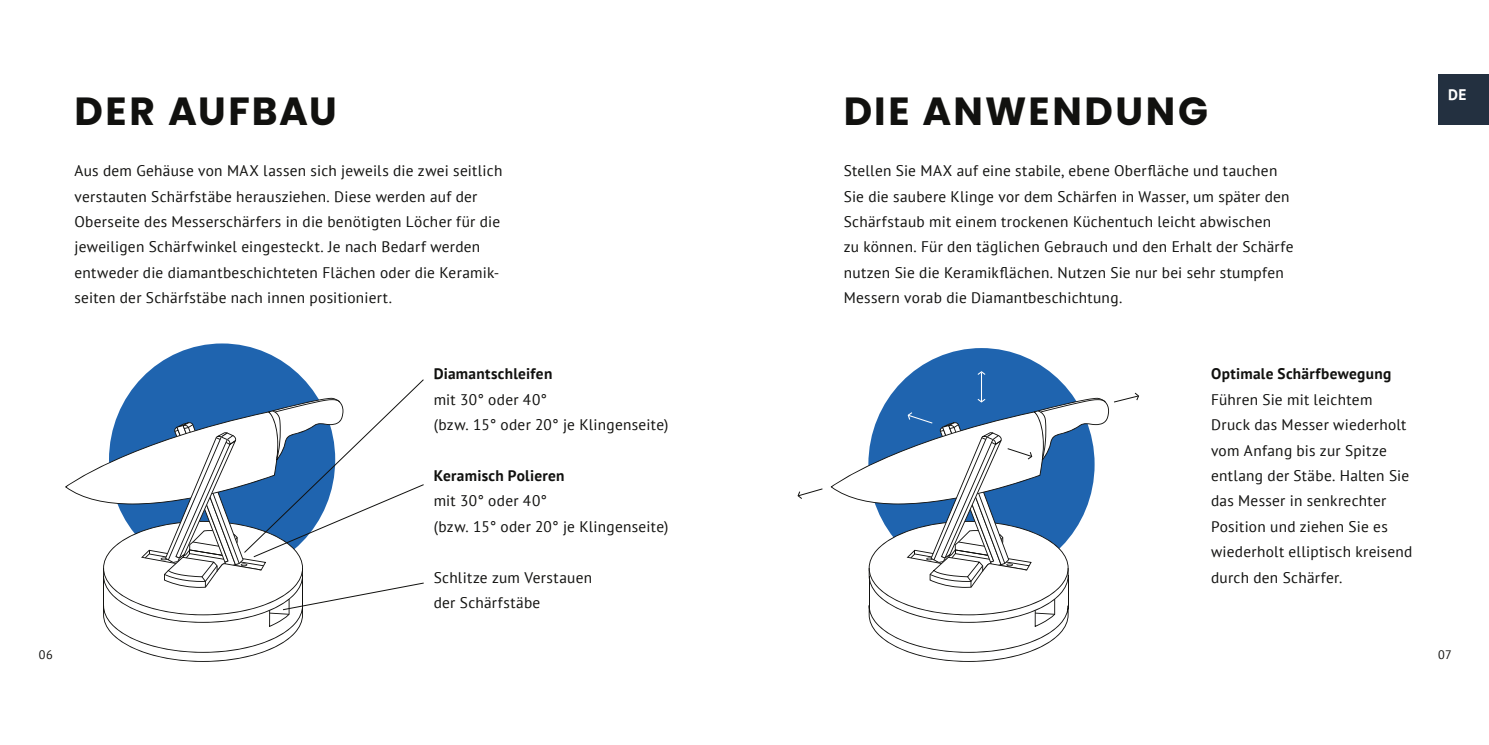
<style>
.page{position:relative;width:1489px;height:745px;background:#fff}
.page>*{position:absolute;margin:0;border:0;box-sizing:border-box;transform-origin:0 0}
.MAX_Medium___Poppins{font:700 39.2px "Poppins";letter-spacing:.06em;color:#11110f}
.Copy_Big___Sans_8_75{font:15.4px/25.4px "PT Sans";letter-spacing:.02em;color:#11110f}
.Copy_Big___Sans_8_75-2{font:700 15.4px "PT Sans";letter-spacing:.02em;color:#11110f}
.Copy_Big___Sans_8_75-3{font:700 15.4px "PT Sans";color:#fff}
.Copy_Big___Sans_8_75-4{font:12.25px "PT Sans";color:#11110f}
</style>
<div class="page">
<div style="left:1437px;top:74px;width:51px;height:51px;background:#233040"></div>
<div style="left:868px;top:348px;width:226px;height:232px;background:#1f64af;border-radius:50%"></div>
<div style="left:109px;top:343px;width:226px;height:232px;background:#1f64af;border-radius:50%"></div>
<svg style="left:797px;top:488px;width:26px;height:11px"></svg>
<svg style="left:830px;top:370px;width:309px;height:291px"></svg>
<svg style="left:65px;top:378px;width:359px;height:283px"></svg>
<p class="MAX_Medium___Poppins" style="left:74px;top:89px;width:264px">DER AUFBAU</p>
<p class="MAX_Medium___Poppins" style="left:843px;top:89px;width:365px">DIE ANWENDUNG</p>
<p class="Copy_Big___Sans_8_75" style="left:74px;top:157px;width:429px">Aus dem Gehäuse von MAX lassen sich jeweils die zwei seitlich verstauten Schärfstäbe herausziehen. Diese werden auf der Oberseite des Messerschärfers in die benötigten Löcher für die jeweiligen Schärfwinkel eingesteckt. Je nach Bedarf werden entweder die diamantbeschichteten Flächen oder die Keramik&shy;seiten der Schärfstäbe nach innen positioniert.</p>
<p class="Copy_Big___Sans_8_75" style="left:843px;top:157px;width:451px">Stellen Sie MAX auf eine stabile, ebene Oberfläche und tauchen Sie die saubere Klinge vor dem Schärfen in Wasser, um später den Schärfstaub mit einem trockenen Küchentuch leicht abwischen<br>zu können. Für den täglichen Gebrauch und den Erhalt der Schärfe nutzen Sie die Keramikflächen. Nutzen Sie nur bei sehr stumpfen Messern vorab die Diamantbeschichtung.</p>
<p class="Copy_Big___Sans_8_75-2" style="left:433px;top:363px;width:120px">Diamantschleifen</p>
<p class="Copy_Big___Sans_8_75" style="left:433px;top:386px;width:115px">mit 30° oder 40°</p>
<p class="Copy_Big___Sans_8_75" style="left:433px;top:411px;width:236px">(bzw. 15° oder 20° je Klingenseite)</p>
<p class="Copy_Big___Sans_8_75-2" style="left:433px;top:465px;width:132px">Keramisch Polieren</p>
<p class="Copy_Big___Sans_8_75" style="left:433px;top:487px;width:115px">mit 30° oder 40°</p>
<p class="Copy_Big___Sans_8_75" style="left:433px;top:513px;width:236px">(bzw. 15° oder 20° je Klingenseite)</p>
<p class="Copy_Big___Sans_8_75-2" style="left:1210px;top:363px;width:182px">Optimale Schärfbewegung</p>
<p class="Copy_Big___Sans_8_75" style="left:1210px;top:386px;width:203px">Führen Sie mit leichtem<br>Druck das Messer wiederholt vom Anfang bis zur Spitze entlang der Stäbe. Halten Sie das Messer in senkrechter<br>Position und ziehen Sie es wiederholt elliptisch kreisend</p>
<p class="Copy_Big___Sans_8_75" style="left:433px;top:563px;width:160px">Schlitze zum Verstauen</p>
<p class="Copy_Big___Sans_8_75" style="left:1210px;top:563px;width:133px">durch den Schärfer.</p>
<p class="Copy_Big___Sans_8_75" style="left:433px;top:589px;width:108px">der Schärfstäbe</p>
<p class="Copy_Big___Sans_8_75-3" style="left:1447px;top:84px;width:20px">DE</p>
<p class="Copy_Big___Sans_8_75-4" style="left:39px;top:646px;width:15px">06</p>
<p class="Copy_Big___Sans_8_75-4" style="left:1437px;top:646px;width:15px">07</p>
</div>
